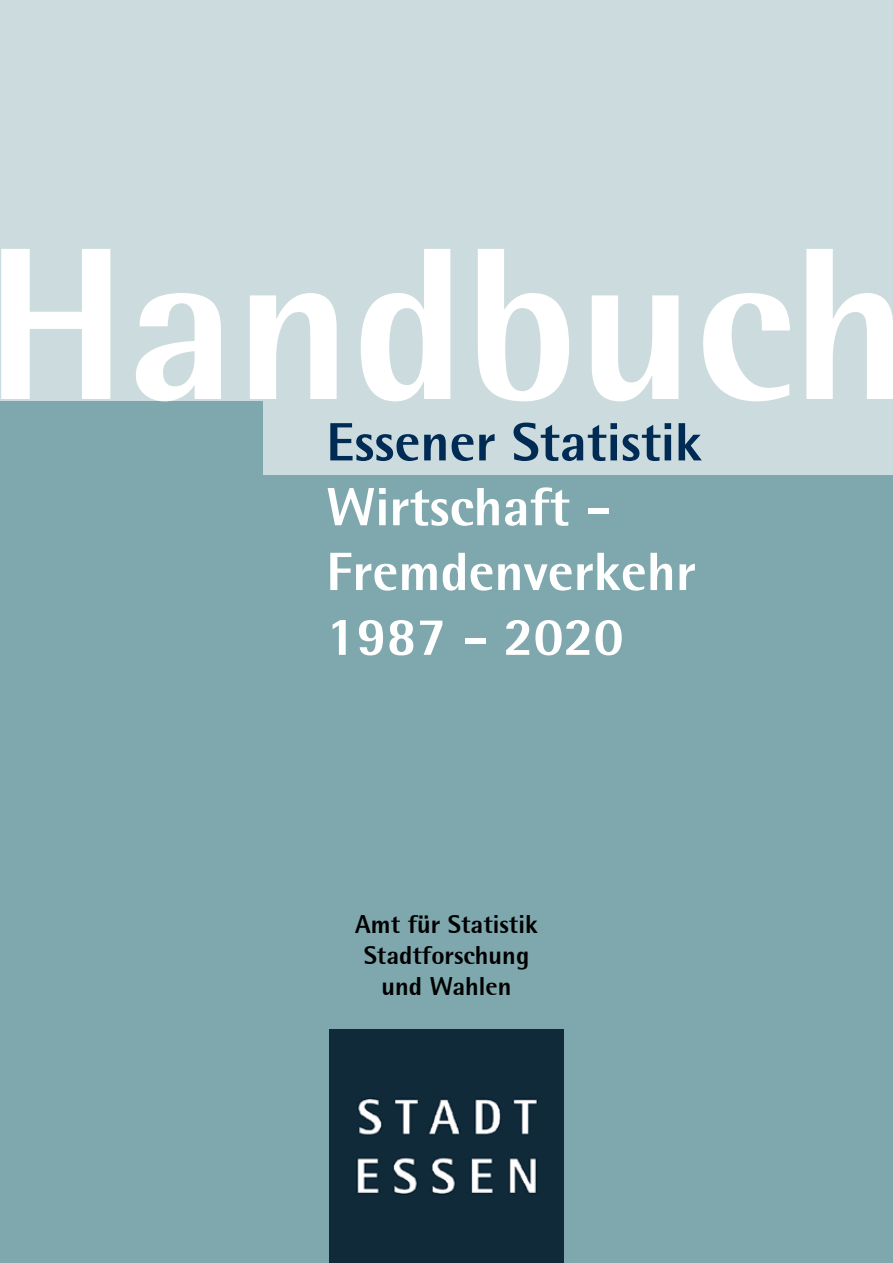
<style>
.page{position:relative;width:893px;height:1263px;background:#7ea8ad}
.page>*{position:absolute;margin:0;border:0;box-sizing:border-box;transform-origin:0 0}
.t1{font:800 217.5px "Rotis Semi Sans";color:#fff}
.t2{font:800 54px/64.8px "Rotis Semi Sans";color:#fff}
.t3{font:800 54px "Rotis Semi Sans";color:#002b54}
.t4{font:800 25.5px/30.6px "Rotis Semi Sans";color:#000;text-align:center}
</style>
<div class="page">
<div style="left:0;top:0;width:893px;height:401px;background:#ccdcde"></div>
<div style="left:264px;top:175px;width:629px;height:300px;background:#ccdcde"></div>
<img style="left:330px;top:1029px;width:233px;height:234px">
<h1 class="t1" style="left:-15px;top:187px;width:925px">Handbuch</h1>
<h2 class="t3" style="left:326px;top:408px;width:377px">Essener Statistik</h2>
<h2 class="t2" style="left:326px;top:473px;width:371px">Wirtschaft -<br>Fremdenverkehr<br>1987 - 2020</h2>
<p class="t4" style="left:355px;top:909px;width:184px">Amt für Statistik<br>Stadtforschung und Wahlen</p>
</div>
